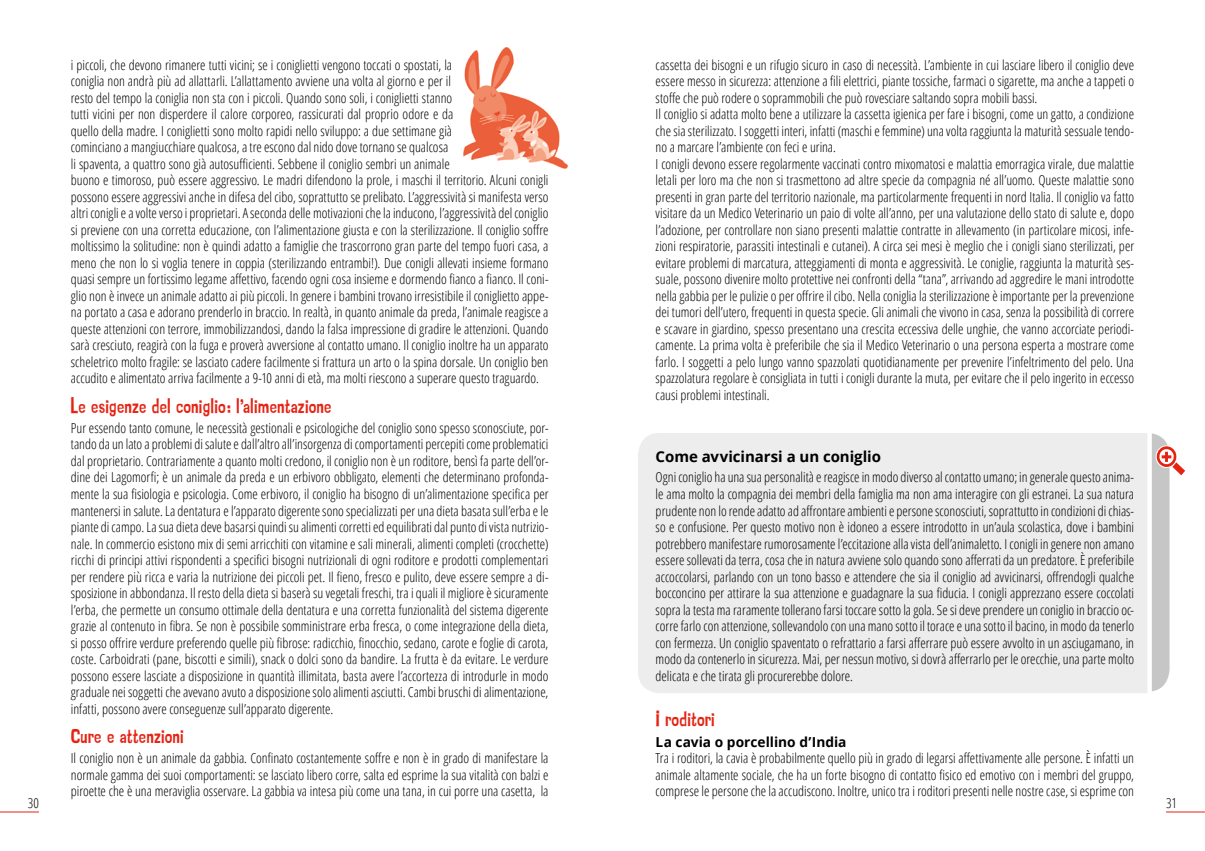
<style>
.page{position:relative;width:1205px;height:851px;background:#fff}
.page>*{position:absolute;margin:0;border:0;box-sizing:border-box;transform-origin:0 0}
.t1{font:20px "Psychatronic";letter-spacing:-.015em;color:#e42313}
.t2{font:700 15px "Open Sans";letter-spacing:-.005em;color:#000}
.t3{font:300 condensed 13.75px/16.5px "Open Sans";color:#000;text-align:justify}
.t4{font:700 13.75px "Open Sans";color:#000}
</style>
<div class="page">
<div style="left:638px;top:433px;width:509px;height:260px;background:#ededed"></div>
<svg style="left:1152px;top:433px;width:33px;height:258px"></svg>
<hr style="left:0;top:811px;width:39px;height:1px;background:#e42313">
<hr style="left:1166px;top:811px;width:39px;height:1px;background:#e42313">
<img style="left:461px;top:47px;width:107px;height:122px">
<p class="t3" style="left:656px;top:56px;width:480px;text-align:left">cassetta dei bisogni e un rifugio sicuro in caso di necessità. L’ambiente in cui lasciare libero il coniglio deve essere messo in sicurezza: attenzione a fili elettrici, piante tossiche, farmaci o sigarette, ma anche a tappeti o stoffe che può rodere o soprammobili che può rovesciare saltando sopra mobili bassi.<br>Il coniglio si adatta molto bene a utilizzare la cassetta igienica per fare i bisogni, come un gatto, a condizione che sia sterilizzato. I soggetti interi, infatti (maschi e femmine) una volta raggiunta la maturità sessuale tendo&shy;no a marcare l’ambiente con feci e urina.<br>I conigli devono essere regolarmente vaccinati contro mixomatosi e malattia emorragica virale, due malattie letali per loro ma che non si trasmettono ad altre specie da compagnia né all’uomo. Queste malattie sono presenti in gran parte del territorio nazionale, ma particolarmente frequenti in nord Italia. Il coniglio va fatto visitare da un Medico Veterinario un paio di volte all’anno, per una valutazione dello stato di salute e, dopo l’adozione, per controllare non siano presenti malattie contratte in allevamento (in particolare micosi, infe&shy;zioni respiratorie, parassiti intestinali e cutanei). A circa sei mesi è meglio che i conigli siano sterilizzati, per evitare problemi di marcatura, atteggiamenti di monta e aggressività. Le coniglie, raggiunta la maturità ses&shy;suale, possono divenire molto protettive nei confronti della “tana”, arrivando ad aggredire le mani introdotte nella gabbia per le pulizie o per offrire il cibo. Nella coniglia la sterilizzazione è importante per la prevenzione dei tumori dell’utero, frequenti in questa specie. Gli animali che vivono in casa, senza la possibilità di correre e scavare in giardino, spesso presentano una crescita eccessiva delle unghie, che vanno accorciate periodi&shy;camente. La prima volta è preferibile che sia il Medico Veterinario o una persona esperta a mostrare come farlo. I soggetti a pelo lungo vanno spazzolati quotidianamente per prevenire l’infeltrimento del pelo. Una spazzolatura regolare è consigliata in tutti i conigli durante la muta, per evitare che il pelo ingerito in eccesso causi problemi intestinali.</p>
<p class="t3" style="left:71px;top:56px;width:479px;text-align:left">i piccoli, che devono rimanere tutti vicini; se i coniglietti vengono toccati o spostati, la<br>coniglia non andrà più ad allattarli. L’allattamento avviene una volta al giorno e per il<br>resto del tempo la coniglia non sta con i piccoli. Quando sono soli, i coniglietti stanno<br>tutti vicini per non disperdere il calore corporeo, rassicurati dal proprio odore e da<br>quello della madre. I coniglietti sono molto rapidi nello sviluppo: a due settimane già<br>cominciano a mangiucchiare qualcosa, a tre escono dal nido dove tornano se qualcosa<br>li spaventa, a quattro sono già autosufficienti. Sebbene il coniglio sembri un animale<br>buono e timoroso, può essere aggressivo. Le madri difendono la prole, i maschi il territorio. Alcuni conigli possono essere aggressivi anche in difesa del cibo, soprattutto se prelibato. L’aggressività si manifesta verso altri conigli e a volte verso i proprietari. A seconda delle motivazioni che la inducono, l’aggressività del coniglio si previene con una corretta educazione, con l’alimentazione giusta e con la sterilizzazione. Il coniglio soffre moltissimo la solitudine: non è quindi adatto a famiglie che trascorrono gran parte del tempo fuori casa, a meno che non lo si voglia tenere in coppia (sterilizzando entrambi!). Due conigli allevati insieme formano quasi sempre un fortissimo legame affettivo, facendo ogni cosa insieme e dormendo fianco a fianco. Il coni&shy;glio non è invece un animale adatto ai più piccoli. In genere i bambini trovano irresistibile il coniglietto appe&shy;na portato a casa e adorano prenderlo in braccio. In realtà, in quanto animale da preda, l’animale reagisce a queste attenzioni con terrore, immobilizzandosi, dando la falsa impressione di gradire le attenzioni. Quando sarà cresciuto, reagirà con la fuga e proverà avversione al contatto umano. Il coniglio inoltre ha un apparato scheletrico molto fragile: se lasciato cadere facilmente si frattura un arto o la spina dorsale. Un coniglio ben accudito e alimentato arriva facilmente a 9-10 anni di età, ma molti riescono a superare questo traguardo.</p>
<h1 class="t1" style="left:71px;top:396px;width:262px">Le esigenze del coniglio: l’alimentazione</h1>
<p class="t3" style="left:71px;top:419px;width:479px">Pur essendo tanto comune, le necessità gestionali e psicologiche del coniglio sono spesso sconosciute, por&shy;tando da un lato a problemi di salute e dall’altro all’insorgenza di comportamenti percepiti come problematici dal proprietario. Contrariamente a quanto molti credono, il coniglio non è un roditore, bensì fa parte dell’or&shy;dine dei Lagomorfi; è un animale da preda e un erbivoro obbligato, elementi che determinano profonda&shy;mente la sua fisiologia e psicologia. Come erbivoro, il coniglio ha bisogno di un’alimentazione specifica per mantenersi in salute. La dentatura e l’apparato digerente sono specializzati per una dieta basata sull’erba e le piante di campo. La sua dieta deve basarsi quindi su alimenti corretti ed equilibrati dal punto di vista nutrizio&shy;nale. In commercio esistono mix di semi arricchiti con vitamine e sali minerali, alimenti completi (crocchette) ricchi di principi attivi rispondenti a specifici bisogni nutrizionali di ogni roditore e prodotti complementari per rendere più ricca e varia la nutrizione dei piccoli pet. Il fieno, fresco e pulito, deve essere sempre a di&shy;sposizione in abbondanza. Il resto della dieta si baserà su vegetali freschi, tra i quali il migliore è sicuramente l’erba, che permette un consumo ottimale della dentatura e una corretta funzionalità del sistema digerente grazie al contenuto in fibra. Se non è possibile somministrare erba fresca, o come integrazione della dieta, si posso offrire verdure preferendo quelle più fibrose: radicchio, finocchio, sedano, carote e foglie di carota, coste. Carboidrati (pane, biscotti e simili), snack o dolci sono da bandire. La frutta è da evitare. Le verdure possono essere lasciate a disposizione in quantità illimitata, basta avere l’accortezza di introdurle in modo graduale nei soggetti che avevano avuto a disposizione solo alimenti asciutti. Cambi bruschi di alimentazione, infatti, possono avere conseguenze sull’apparato digerente.</p>
<h1 class="t1" style="left:71px;top:726px;width:115px">Cure e attenzioni</h1>
<p class="t3" style="left:71px;top:749px;width:479px">Il coniglio non è un animale da gabbia. Confinato costantemente soffre e non è in grado di manifestare la normale gamma dei suoi comportamenti: se lasciato libero corre, salta ed esprime la sua vitalità con balzi e piroette che è una meraviglia osservare. La gabbia va intesa più come una tana, in cui porre una casetta, la</p>
<p class="t2" style="left:656px;top:446px;width:227px">Come avvicinarsi a un coniglio</p>
<p class="t3" style="left:656px;top:468px;width:480px">Ogni coniglio ha una sua personalità e reagisce in modo diverso al contatto umano; in generale questo anima&shy;le ama molto la compagnia dei membri della famiglia ma non ama interagire con gli estranei. La sua natura prudente non lo rende adatto ad affrontare ambienti e persone sconosciuti, soprattutto in condizioni di chias&shy;so e confusione. Per questo motivo non è idoneo a essere introdotto in un’aula scolastica, dove i bambini potrebbero manifestare rumorosamente l’eccitazione alla vista dell’animaletto. I conigli in genere non amano essere sollevati da terra, cosa che in natura avviene solo quando sono afferrati da un predatore. È preferibile accoccolarsi, parlando con un tono basso e attendere che sia il coniglio ad avvicinarsi, offrendogli qualche bocconcino per attirare la sua attenzione e guadagnare la sua fiducia. I conigli apprezzano essere coccolati sopra la testa ma raramente tollerano farsi toccare sotto la gola. Se si deve prendere un coniglio in braccio oc&shy;corre farlo con attenzione, sollevandolo con una mano sotto il torace e una sotto il bacino, in modo da tenerlo con fermezza. Un coniglio spaventato o refrattario a farsi afferrare può essere avvolto in un asciugamano, in modo da contenerlo in sicurezza. Mai, per nessun motivo, si dovrà afferrarlo per le orecchie, una parte molto delicata e che tirata gli procurerebbe dolore.</p>
<h1 class="t1" style="left:656px;top:710px;width:61px">I roditori</h1>
<p class="t4" style="left:656px;top:731px;width:192px">La cavia o porcellino d’India</p>
<p class="t3" style="left:656px;top:749px;width:480px">Tra i roditori, la cavia è probabilmente quello più in grado di legarsi affettivamente alle persone. È infatti un animale altamente sociale, che ha un forte bisogno di contatto fisico ed emotivo con i membri del gruppo, comprese le persone che la accudiscono. Inoltre, unico tra i roditori presenti nelle nostre case, si esprime con</p>
<p class="t3" style="left:28px;top:794px;width:13px">30</p>
<p class="t3" style="left:1166px;top:794px;width:12px">31</p>
</div>
